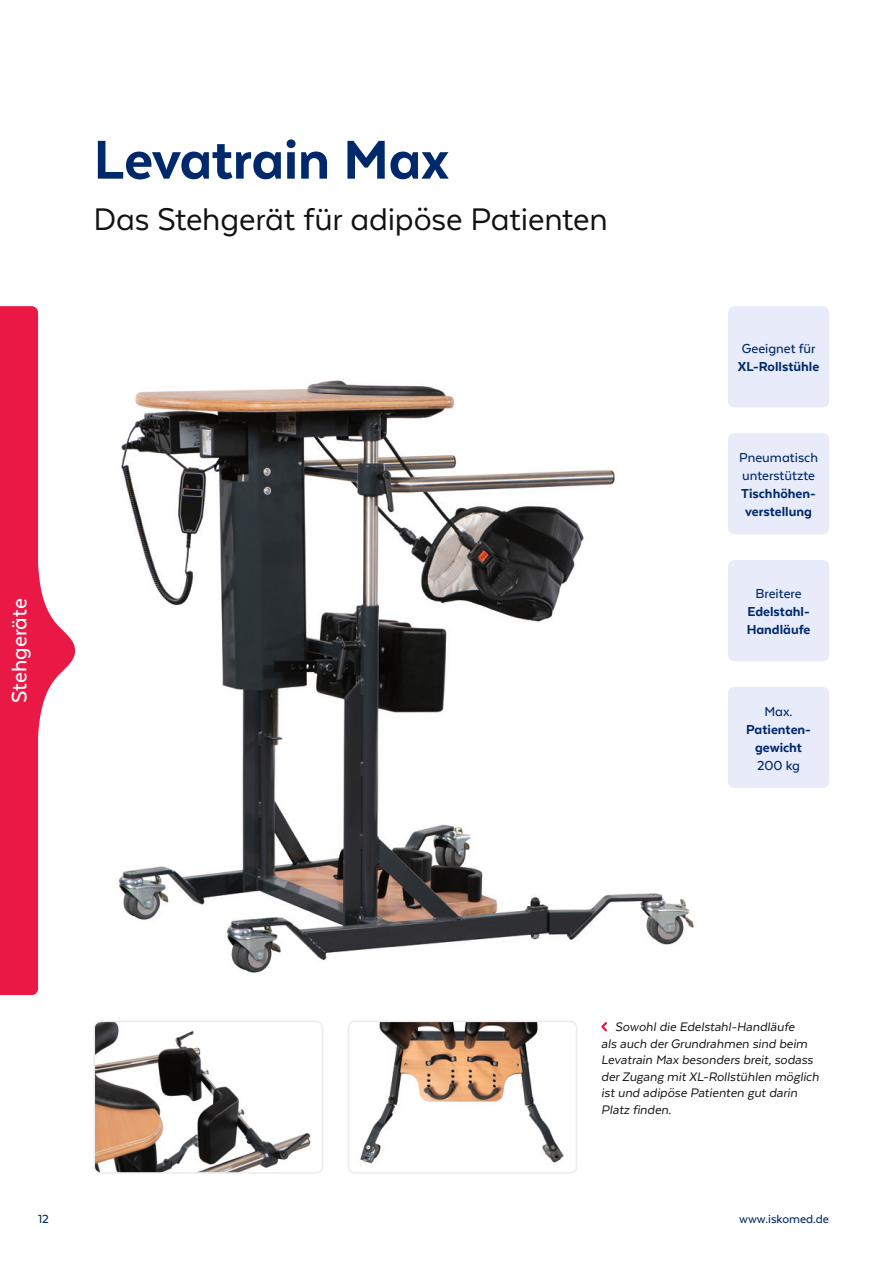
<style>
.page{position:relative;width:893px;height:1263px;background:#fff}
.page>*{position:absolute;margin:0;border:0;box-sizing:border-box;transform-origin:0 0}
.t1{font:800 63px "Texta Alt";letter-spacing:-.01em;color:#00296b}
.t2{font:36px "Texta Alt";letter-spacing:-.005em;color:#11110f}
.t3{font:500 24px "Texta Alt";color:#fff}
.t4{font:800 15px/18px "Texta Alt";color:#00296b;text-align:center}
.t5{font:500 15px/18px "Texta Alt";color:#00296b}
.Details_Texte_kursiv{font:italic 14.25px/16.5px "Texta Alt";color:#11110f}
.t6{font:500 13.5px "Texta Alt";color:#00296b}
.s1{font-weight:500}
.s2{font-weight:800}
</style>
<div class="page">
<img style="left:97px;top:1023px;width:214px;height:148px">
<div style="left:94px;top:1020px;width:229px;height:154px;border:2px solid #ebecec;border-radius:6px"></div>
<img style="left:360px;top:1023px;width:204px;height:141px">
<div style="left:348px;top:1020px;width:229px;height:154px;border:2px solid #ebecec;border-radius:6px"></div>
<img style="left:118px;top:380px;width:576px;height:593px">
<svg style="left:0;top:306px;width:75px;height:689px;fill:#ea1845"></svg>
<div style="left:728px;top:306px;width:101px;height:101px;background:#e7ebfa;border-radius:6px"></div>
<div style="left:728px;top:433px;width:101px;height:101px;background:#e7ebfa;border-radius:6px"></div>
<div style="left:728px;top:560px;width:101px;height:101px;background:#e7ebfa;border-radius:6px"></div>
<div style="left:728px;top:687px;width:101px;height:101px;background:#e7ebfa;border-radius:6px"></div>
<svg style="left:601px;top:1022px;width:6px;height:10px"></svg>
<p class="t1" style="left:94px;top:127px;width:357px">Levatrain Max</p>
<p class="t2" style="left:94px;top:200px;width:516px">Das Stehgerät für adipöse Patienten</p>
<h3 class="t3" style="left:7px;top:703px;width:106px;rotate:-90deg">Stehgeräte</h3>
<p class="t4" style="left:738px;top:340px;width:83px;text-align:left"><span class="s1">Geeignet für<br></span>XL-Rollstühle</p>
<p class="t5" style="left:739px;top:449px;width:80px">Pneumatisch unterstützte<br><span class="s2">Tischhöhen&shy;verstellung</span></p>
<p class="t4" style="left:747px;top:584px;width:65px"><span class="s1">Breitere<br></span>Edelstahl-<br>Handläufe</p>
<p class="t4" style="left:746px;top:702px;width:65px"><span class="s1">Max.<br></span>Patienten&shy;gewicht<br><span class="s1">200 kg</span></p>
<p class="Details_Texte_kursiv" style="left:601px;top:1019px;width:219px;text-indent:14px">Sowohl die Edelstahl-Handläufe<br>als auch der Grundrahmen sind beim<br>Levatrain Max besonders breit, sodass der Zugang mit XL-Rollstühlen möglich ist und adipöse Patienten gut darin<br>Platz finden.</p>
<p class="t6" style="left:38px;top:1212px;width:12px">12</p>
<p class="t6" style="left:739px;top:1212px;width:91px">www.iskomed.de</p>
</div>
